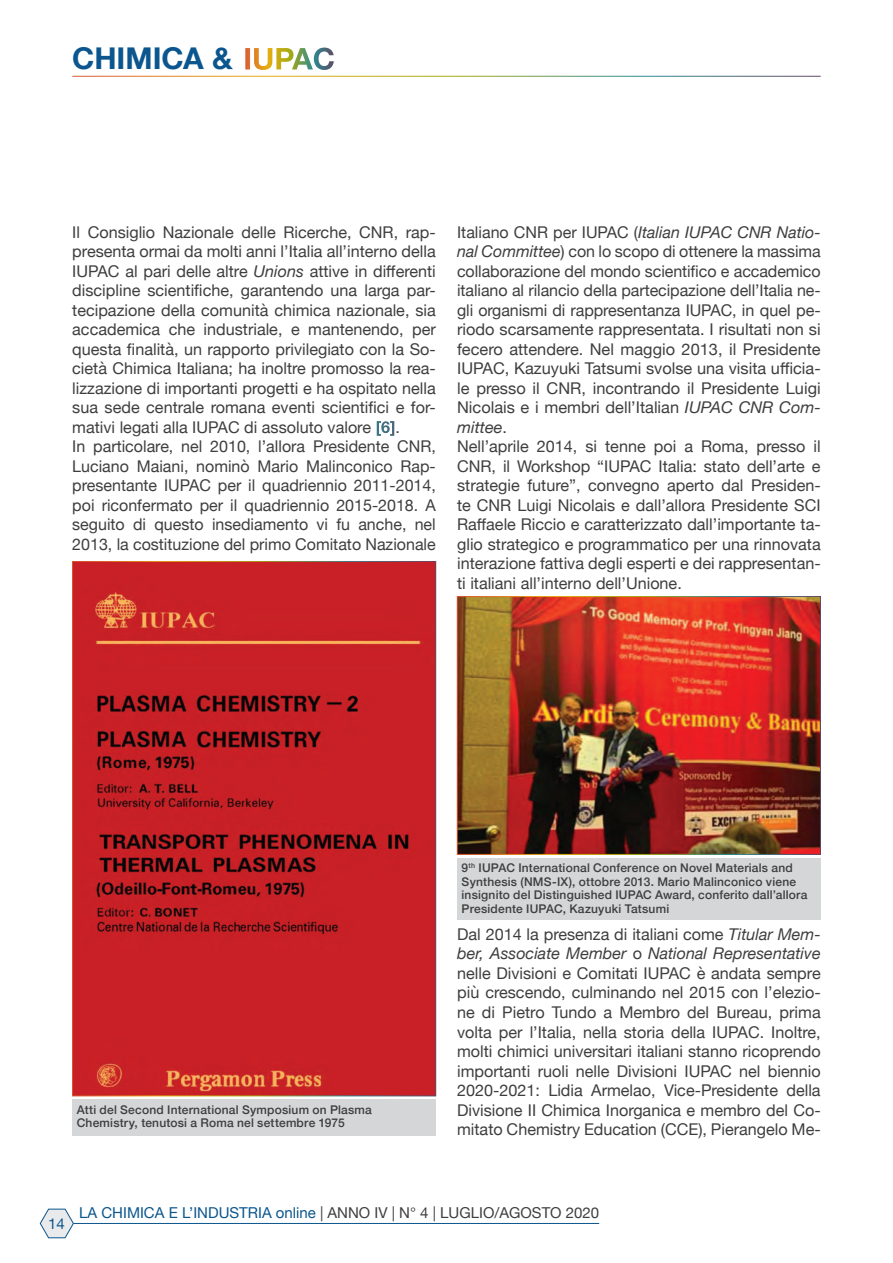
<style>
.page{position:relative;width:893px;height:1263px;background:#fff}
.page>*{position:absolute;margin:0;border:0;box-sizing:border-box;transform-origin:0 0}
.t1{font:700 30px "Helvetica Neue";color:#0b568e}
.t2{font:16.2px/19.5px "Helvetica Neue";color:#3e3e3f;text-align:justify}
.t3{font:15px "Helvetica Neue";color:#3e3e3f}
.t4{font:15px "Helvetica Neue";color:#0b568e}
.Dida{font:500 12px/13.5px "Helvetica Neue";letter-spacing:.015em;color:#3e3e3f}
.s1{color:#fff}
.s2{font-style:italic}
.s3{font-weight:700;color:#fff}
.s4{color:#0b568e}
</style>
<div class="page">
<svg style="left:40px;top:1209px;width:34px;height:29px"></svg>
<hr style="left:74px;top:1223px;width:525px;height:1px;background:#0b568e">
<img style="left:74px;top:563px;width:360px;height:531px">
<div style="left:72px;top:1099px;width:364px;height:36px;background:#d5d6d8"></div>
<img style="left:459px;top:598px;width:360px;height:254px">
<div style="left:457px;top:858px;width:364px;height:61px;background:#d5d6d8"></div>
<h1 class="t1" style="left:72px;top:35px;width:264px">CHIMICA &amp; <span class="s1">IUPAC</span></h1>
<p class="t2" style="left:72px;top:223px;width:365px">Il Consiglio Nazionale delle Ricerche, CNR, rap&shy;presenta ormai da molti anni l’Italia all’interno della IUPAC al pari delle altre <span class="s2">Unions</span> attive in differenti discipline scientifiche, garantendo una larga par&shy;tecipazione della comunità chimica nazionale, sia accademica che industriale, e mantenendo, per questa finalità, un rapporto privilegiato con la So&shy;cietà Chimica Italiana; ha inoltre promosso la rea&shy;lizzazione di importanti progetti e ha ospitato nella sua sede centrale romana eventi scientifici e for&shy;mativi legati alla IUPAC di assoluto valore <span class="s3">[6]</span>.</p>
<p class="t2" style="left:72px;top:438px;width:365px">In particolare, nel 2010, l’allora Presidente CNR, Luciano Maiani, nominò Mario Malinconico Rap&shy;presentante IUPAC per il quadriennio 2011-2014, poi riconfermato per il quadriennio 2015-2018. A seguito di questo insediamento vi fu anche, nel 2013, la costituzione del primo Comitato Nazionale</p>
<p class="t2" style="left:457px;top:223px;width:365px">Italiano CNR per IUPAC (<span class="s2">Italian IUPAC CNR Natio&shy;nal Committee</span>) con lo scopo di ottenere la massima collaborazione del mondo scientifico e accademico italiano al rilancio della partecipazione dell’Italia ne&shy;gli organismi di rappresentanza IUPAC, in quel pe&shy;riodo scarsamente rappresentata. I risultati non si fecero attendere. Nel maggio 2013, il Presidente IUPAC, Kazuyuki Tatsumi svolse una visita ufficia&shy;le presso il CNR, incontrando il Presidente Luigi Nicolais e i membri dell’Italian <span class="s2">IUPAC CNR Com&shy;mittee</span>.</p>
<p class="t2" style="left:457px;top:438px;width:365px">Nell’aprile 2014, si tenne poi a Roma, presso il CNR, il Workshop “IUPAC Italia: stato dell’arte e strategie future”, convegno aperto dal Presiden&shy;te CNR Luigi Nicolais e dall’allora Presidente SCI Raffaele Riccio e caratterizzato dall’importante ta&shy;glio strategico e programmatico per una rinnovata interazione fattiva degli esperti e dei rappresentan&shy;ti italiani all’interno dell’Unione.</p>
<p class="Dida" style="left:77px;top:1102px;width:297px">Atti del Second International Symposium on Plasma<br>Chemistry, tenutosi a Roma nel settembre 1975</p>
<p class="Dida" style="left:462px;top:860px;width:347px">9<sup>th</sup> IUPAC International Conference on Novel Materials and Synthesis (NMS-IX), ottobre 2013. Mario Malinconico viene insignito del Distinguished IUPAC Award, conferito dall’allora Presidente IUPAC, Kazuyuki Tatsumi</p>
<p class="t2" style="left:457px;top:925px;width:365px">Dal 2014 la presenza di italiani come <span class="s2">Titular Mem&shy;ber, Associate Member</span> o <span class="s2">National Representative </span>nelle Divisioni e Comitati IUPAC è andata sempre più crescendo, culminando nel 2015 con l’elezio&shy;ne di Pietro Tundo a Membro del Bureau, prima volta per l’Italia, nella storia della IUPAC. Inoltre, molti chimici universitari italiani stanno ricoprendo importanti ruoli nelle Divisioni IUPAC nel biennio 2020-2021: Lidia Armelao, Vice-Presidente della Divisione II Chimica Inorganica e membro del Co&shy;mitato Chemistry Education (CCE), Pierangelo Me-</p>
<p class="t4" style="left:48px;top:1212px;width:18px">14</p>
<p class="t3" style="left:79px;top:1202px;width:521px"><span class="s4">LA CHIMICA E L’INDUSTRIA online</span> | ANNO IV | N° 4 | LUGLIO/AGOSTO 2020</p>
</div>
